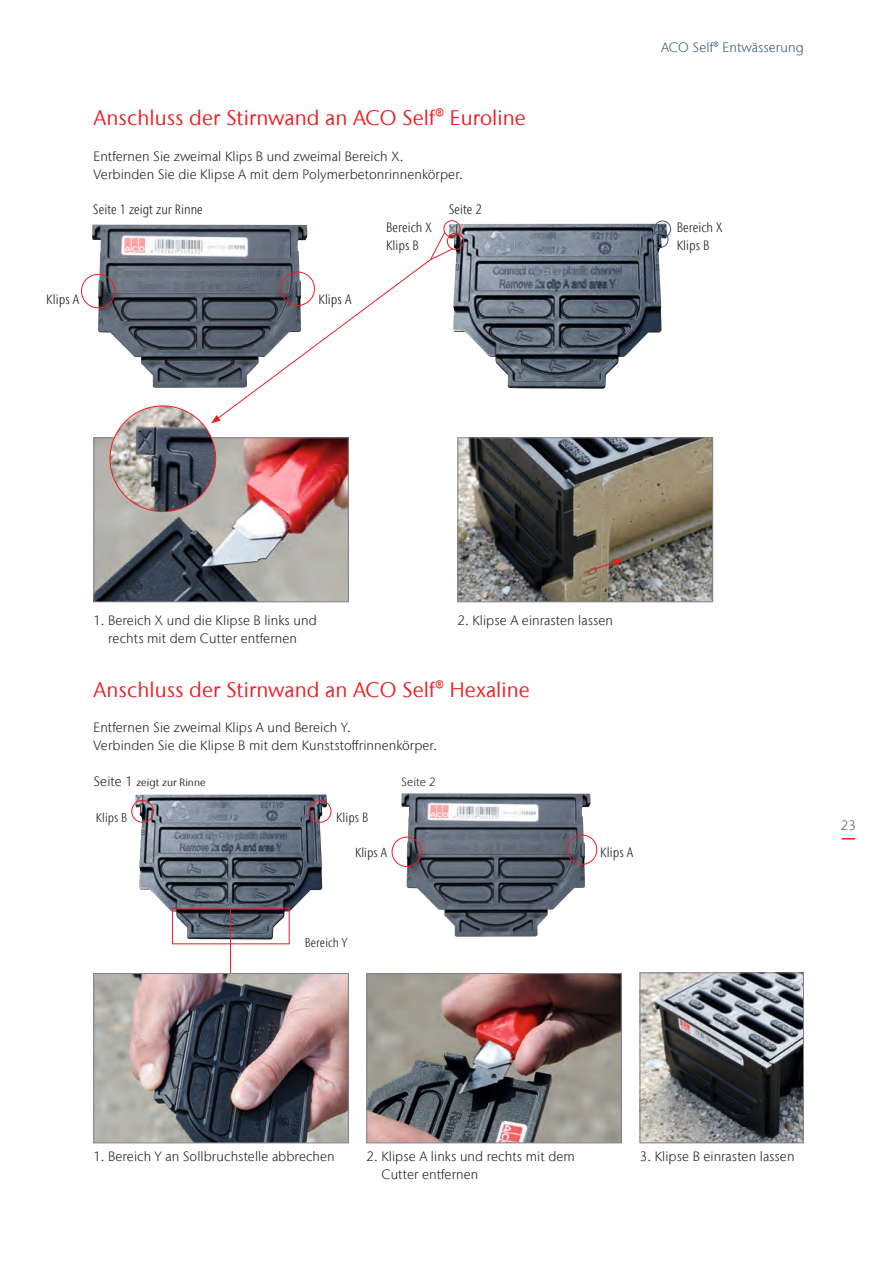
<style>
.page{position:relative;width:893px;height:1263px;background:#fff}
.page>*{position:absolute;margin:0;border:0;box-sizing:border-box;transform-origin:0 0}
.Intermediate_heading{font:21px "Stone Sans IIITC Com";letter-spacing:.005em;color:#ee1d23}
.Body_copy{font:300 13.5px/17.9px "Stone Sans IIITC Com";letter-spacing:.005em;color:#231f20;text-align:center}
.Body_copy-2{font:300 condensed 13.5px "Stone Sans IIITC Com";letter-spacing:.005em;color:#231f20}
.t1{font:300 13.5px "Stone Sans IIITC Com";letter-spacing:.005em;color:#335875}
.t2{font:300 13.5px "Stone Sans IIITC Com";color:#57585a}
.Body_copy-3{font:300 condensed 13.2px "Stone Sans IIITC Com";letter-spacing:.005em;color:#231f20}
.Body_copy-4{font:300 condensed 13.05px "Stone Sans IIITC Com";letter-spacing:.005em;color:#231f20}
.Body_copy-5{font:300 condensed 12.9px "Stone Sans IIITC Com";letter-spacing:.005em;color:#231f20}
.Body_copy-6{font:300 condensed 12.75px "Stone Sans IIITC Com";letter-spacing:.005em;color:#231f20}
.Body_copy-7{font:300 11.85px "Stone Sans IIITC Com";letter-spacing:.005em;color:#231f20}
.Body_copy-8{font:10.5px "Stone Sans IIITC Com";letter-spacing:.005em;color:#231f20}
.s1{font-weight:300;font-size:13.5px}
</style>
<div class="page">
<img style="left:92px;top:225px;width:216px;height:163px">
<div style="left:81px;top:274px;width:34px;height:34px;border:1px solid #ee1d23;border-radius:50%"></div>
<img style="left:135px;top:794px;width:192px;height:145px">
<div style="left:131px;top:800px;width:23px;height:22px;border:1px solid #ee1d23;border-radius:50%"></div>
<div style="left:309px;top:800px;width:22px;height:22px;border:1px solid #ee1d23;border-radius:50%"></div>
<hr style="left:230px;top:908px;width:1px;height:88px;background:#ee1d23">
<div style="left:172px;top:908px;width:118px;height:36px;border:1px solid #ee1d23"></div>
<img style="left:96px;top:440px;width:251px;height:160px">
<div style="left:94px;top:438px;width:255px;height:164px;border:1px solid #808285"></div>
<img style="left:110px;top:406px;width:106px;height:106px;border-radius:53px">
<img style="left:460px;top:440px;width:251px;height:160px">
<div style="left:458px;top:438px;width:255px;height:164px;border:1px solid #808285"></div>
<svg style="left:583px;top:559px;width:40px;height:15px"></svg>
<img style="left:369px;top:975px;width:251px;height:166px">
<div style="left:367px;top:973px;width:255px;height:170px;border:1px solid #808285"></div>
<img style="left:642px;top:975px;width:160px;height:166px">
<div style="left:640px;top:973px;width:164px;height:170px;border:1px solid #808285"></div>
<img style="left:96px;top:975px;width:251px;height:166px">
<div style="left:94px;top:973px;width:255px;height:170px;border:1px solid #808285"></div>
<img style="left:401px;top:793px;width:190px;height:144px">
<div style="left:392px;top:837px;width:30px;height:30px;border:1px solid #ee1d23;border-radius:50%"></div>
<div style="left:567px;top:835px;width:30px;height:30px;border:1px solid #ee1d23;border-radius:50%"></div>
<img style="left:449px;top:224px;width:218px;height:165px">
<div style="left:443px;top:220px;width:17px;height:17px;border:1px solid #ee1d23;border-radius:50%"></div>
<div style="left:447px;top:233px;width:17px;height:17px;border:1px solid #ee1d23;border-radius:50%"></div>
<div style="left:654px;top:221px;width:17px;height:17px;border:1px solid #335875;border-radius:50%"></div>
<div style="left:651px;top:231px;width:17px;height:17px;border:1px solid #335875;border-radius:50%"></div>
<svg style="left:211px;top:231px;width:243px;height:192px"></svg>
<svg style="left:842px;top:838px;width:13px;height:1px"></svg>
<p class="Intermediate_heading" style="left:94px;top:105px;width:434px">Anschluss der Stirnwand an ACO Self® Euroline</p>
<p class="Body_copy" style="left:94px;top:147px;width:311px">Entfernen Sie zweimal Klips B und zweimal Bereich X.</p>
<p class="Body_copy" style="left:94px;top:165px;width:371px">Verbinden Sie die Klipse A mit dem Polymerbetonrinnenkörper.</p>
<p class="Body_copy-2" style="left:93px;top:201px;width:111px">Seite 1 zeigt zur Rinne</p>
<p class="Body_copy-2" style="left:46px;top:291px;width:34px">Klips A</p>
<p class="Body_copy-2" style="left:318px;top:291px;width:34px">Klips A</p>
<p class="Body_copy-2" style="left:386px;top:219px;width:47px">Bereich X</p>
<p class="Body_copy-2" style="left:386px;top:237px;width:34px">Klips B</p>
<p class="Body_copy-2" style="left:449px;top:201px;width:35px">Seite 2</p>
<p class="t1" style="left:661px;top:38px;width:144px">ACO Self® Entwässerung</p>
<p class="Body_copy-2" style="left:677px;top:219px;width:47px">Bereich X</p>
<p class="Body_copy-2" style="left:677px;top:237px;width:34px">Klips B</p>
<p class="Body_copy" style="left:94px;top:611px;width:225px">1. Bereich X und die Klipse B links und rechts mit dem Cutter entfernen</p>
<p class="Body_copy" style="left:458px;top:611px;width:157px">2. Klipse A einrasten lassen</p>
<p class="Intermediate_heading" style="left:94px;top:676px;width:438px">Anschluss der Stirnwand an ACO Self® Hexaline</p>
<p class="Body_copy" style="left:94px;top:718px;width:259px">Entfernen Sie zweimal Klips A und Bereich Y.</p>
<p class="Body_copy" style="left:94px;top:736px;width:345px">Verbinden Sie die Klipse B mit dem Kunststoffrinnenkörper.</p>
<p class="Body_copy-7" style="left:401px;top:774px;width:36px">Seite 2</p>
<p class="Body_copy-8" style="left:94px;top:776px;width:114px"><span class="s1">Seite 1</span> zeigt zur Rinne</p>
<p class="Body_copy-5" style="left:96px;top:809px;width:33px">Klips B</p>
<p class="Body_copy-3" style="left:336px;top:809px;width:34px">Klips B</p>
<p class="Body_copy-4" style="left:355px;top:845px;width:33px">Klips A</p>
<p class="Body_copy-2" style="left:600px;top:844px;width:34px">Klips A</p>
<p class="Body_copy-6" style="left:305px;top:934px;width:44px">Bereich Y</p>
<p class="t2" style="left:841px;top:816px;width:16px">23</p>
<p class="Body_copy" style="left:94px;top:1147px;width:243px">1. Bereich Y an Sollbruchstelle abbrechen</p>
<p class="Body_copy" style="left:640px;top:1147px;width:156px">3. Klipse B einrasten lassen</p>
<p class="Body_copy" style="left:381px;top:1147px;width:195px;text-align:left;text-indent:-15px">2. Klipse A links und rechts mit dem<br>Cutter entfernen</p>
</div>
